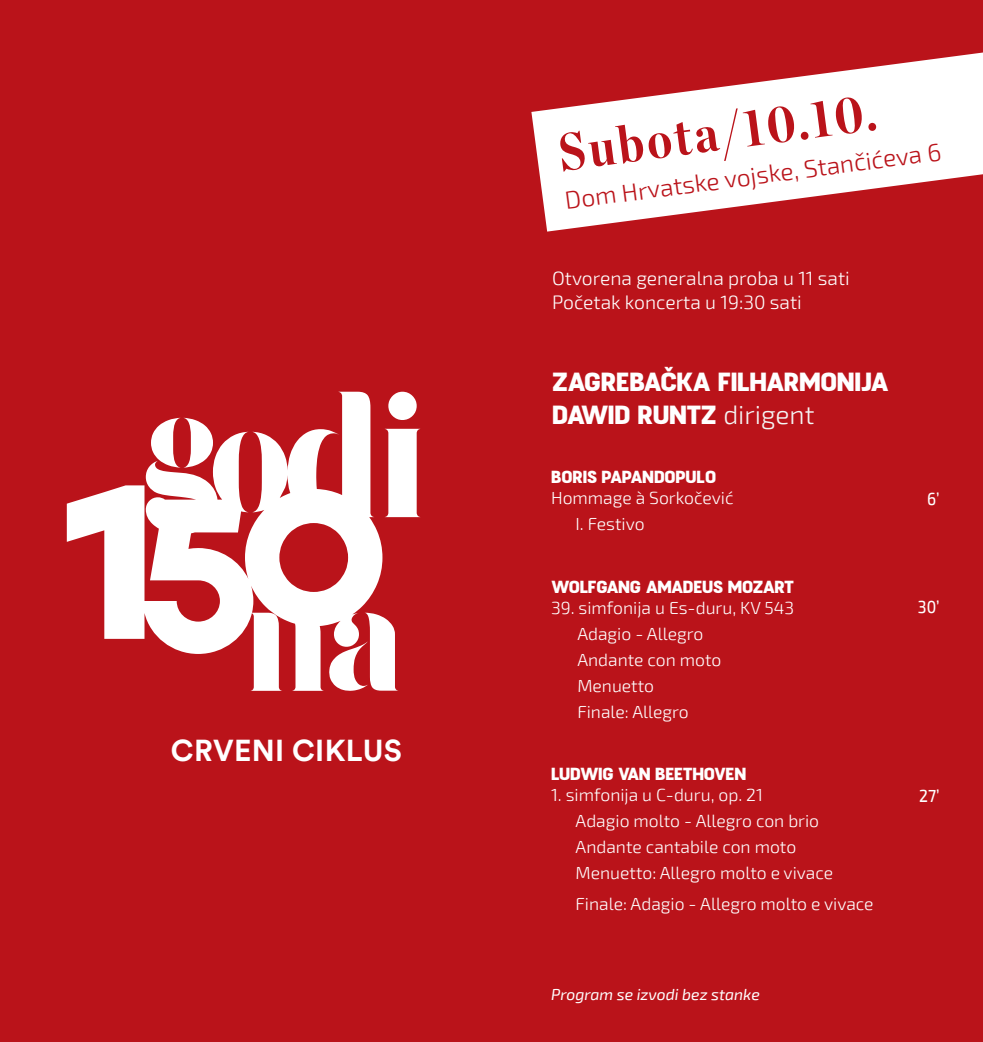
<style>
.page{position:relative;width:983px;height:1042px;background:#fff}
.page>*{position:absolute;margin:0;border:0;box-sizing:border-box;transform-origin:0 0}
.t1{font:700 52.5px "Chronicle Disp Cond";color:#ba131a}
.t2{font:700 30.1px "Circular Std";letter-spacing:.01em;color:#fff}
.t3{font:700 26.25px/33.2px "Fuji";letter-spacing:-.005em;color:#fff}
.t4{font:300 24.5px "Exo 2";color:#ba131a}
.t5{font:300 19.25px/24.5px "Exo 2";color:#fff}
.t6{font:300 17.5px/25.9px "Exo 2";color:#fff}
.t7{font:700 17.5px "Fuji";letter-spacing:-.01em;color:#fff}
.t8{font:500 17.5px "Exo 2";color:#fff;scale:.9 1}
.t9{font:italic 15.75px "Exo 2";color:#fff}
.s1{font-family:"Exo 2";font-weight:300;color:#f4f5f4}
</style>
<div class="page">
<div style="left:0;top:0;width:982px;height:1042px;background:#ba131a"></div>
<svg style="left:382px;top:616px;width:16px;height:75px"></svg>
<svg style="left:67px;top:392px;width:315px;height:299px"></svg>
<svg style="left:151px;top:418px;width:62px;height:50px"></svg>
<svg style="left:388px;top:392px;width:28px;height:28px"></svg>
<svg style="left:385px;top:429px;width:35px;height:88px"></svg>
<svg style="left:531px;top:53px;width:451px;height:179px;fill:#fff"></svg>
<h2 class="t2" style="left:171px;top:731px;width:232px">CRVENI CIKLUS</h2>
<h1 class="t1" style="left:553px;top:113px;width:321px;rotate:-8deg">Subota/10.10.</h1>
<h3 class="t4" style="left:563px;top:188px;width:380px;rotate:-8deg">Dom Hrvatske vojske, Stančićeva 6</h3>
<p class="t5" style="left:552px;top:266px;width:299px">Otvorena generalna proba u 11 sati<br>Početak koncerta u 19:30 sati</p>
<h3 class="t3" style="left:552px;top:365px;width:338px">ZAGREBAČKA FILHARMONIJA<br>DAWID RUNTZ <span class="s1">dirigent</span></h3>
<p class="t7" style="left:551px;top:466px;width:166px">BORIS PAPANDOPULO</p>
<p class="t6" style="left:575px;top:486px;width:159px;text-indent:-24px">Hommage à Sorkočević<br>I. Festivo</p>
<p class="t7" style="left:551px;top:576px;width:244px">WOLFGANG AMADEUS MOZART</p>
<p class="t6" style="left:577px;top:595px;width:218px;text-indent:-26px">39. simfonija u Es-duru, KV 543<br>Adagio - Allegro<br>Andante con moto<br>Menuetto<br>Finale: Allegro</p>
<p class="t7" style="left:551px;top:763px;width:196px">LUDWIG VAN BEETHOVEN</p>
<p class="t6" style="left:575px;top:782px;width:259px;text-indent:-24px">1. simfonija u C-duru, op. 21<br>Adagio molto - Allegro con brio<br>Andante cantabile con moto<br>Menuetto: Allegro molto e vivace</p>
<p class="t6" style="left:575px;top:891px;width:299px">Finale: Adagio - Allegro molto e vivace</p>
<p class="t9" style="left:551px;top:985px;width:210px">Program se izvodi bez stanke</p>
<p class="t8" style="left:926px;top:488px;width:15px">6’</p>
<p class="t8" style="left:917px;top:597px;width:26px">30’</p>
<p class="t8" style="left:919px;top:785px;width:24px">27’</p>
</div>
